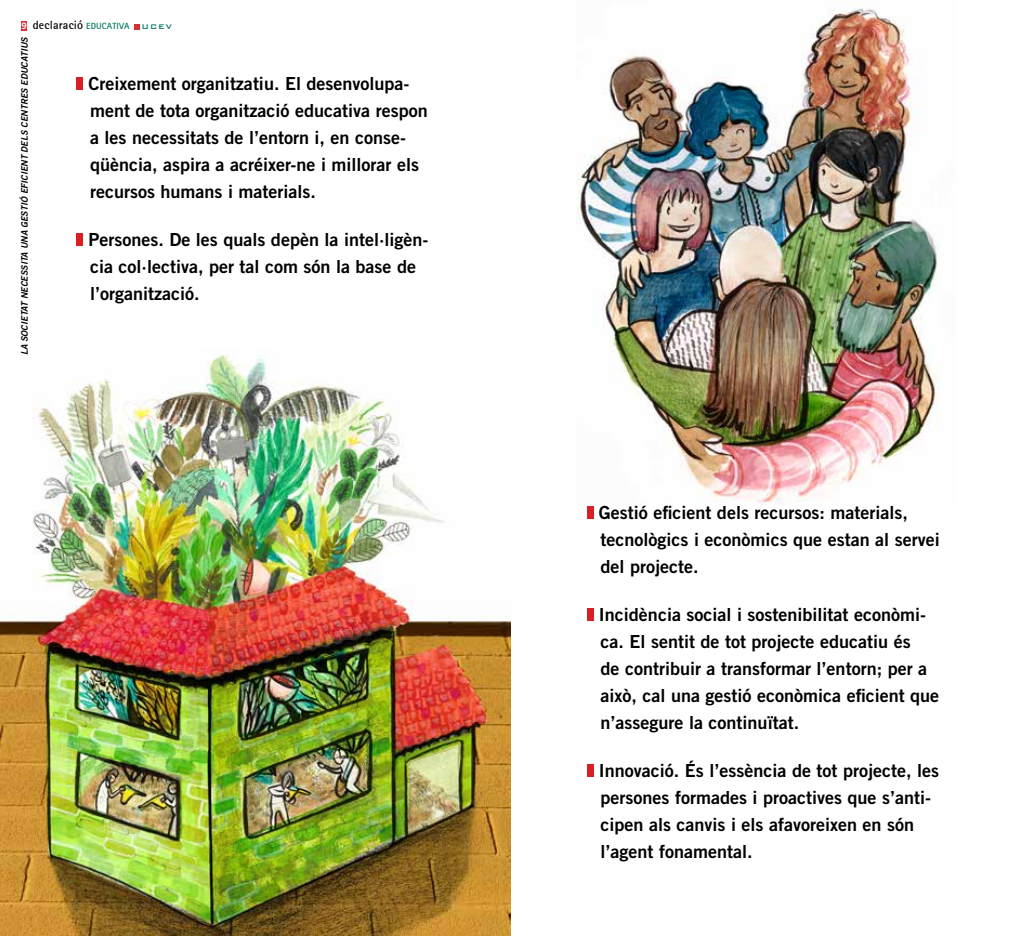
<style>
.page{position:relative;width:1021px;height:936px;background:#fff}
.page>*{position:absolute;margin:0;border:0;box-sizing:border-box;transform-origin:0 0}
.t1{font:18px/27px "Trade Gothic LT Std Bd 2";color:#000}
.t2{font:700 12px "AT Rotis Sans Serif";letter-spacing:.015em;color:#000}
.t3{font:9px "Trade Gothic LT Std Bd 2 Obl";letter-spacing:-.03em;color:#000}
.t4{font:500 9px "Bank Gothic BT";color:#00785f}
.s1{font-family:"Trade Gothic LT Std Bd 2";font-weight:400;font-size:9px;color:#fff}
.s2{font-size:9px;color:#00785f}
</style>
<div class="page">
<div style="left:21px;top:21px;width:6px;height:10px;background:#d53035"></div>
<svg style="left:134px;top:24px;width:5px;height:5px"></svg>
<div style="left:77px;top:77px;width:6px;height:13px;background:#da1f24"></div>
<div style="left:77px;top:233px;width:6px;height:13px;background:#da1f24"></div>
<img style="left:0;top:355px;width:510px;height:580px">
<img style="left:576px;top:3px;width:364px;height:500px">
<div style="left:587px;top:506px;width:6px;height:12px;background:#da1f24"></div>
<div style="left:587px;top:608px;width:6px;height:13px;background:#da1f24"></div>
<div style="left:587px;top:764px;width:6px;height:13px;background:#da1f24"></div>
<p class="t2" style="left:21px;top:18px;width:110px"><span class="s1">9</span> declaració <span class="s2">EDUCATIVA</span></p>
<p class="t4" style="left:142px;top:21px;width:32px">UCEV</p>
<p class="t3" style="left:19px;top:355px;width:320px;rotate:-90deg">LA SOCIETAT NECESSITA UNA GESTIÓ EFICIENT DELS CENTRES EDUCATIUS</p>
<p class="t1" style="left:88px;top:69px;width:341px">Creixement organitzatiu. El desenvolupa&shy;ment de tota organització educativa respon a les necessitats de l’entorn i, en conse&shy;qüència, aspira a acréixer-ne i millorar els recursos humans i materials.</p>
<p class="t1" style="left:88px;top:226px;width:341px">Persones. De les quals depèn la intel·ligèn&shy;cia col·lectiva, per tal com són la base de l’organització.</p>
<p class="t1" style="left:599px;top:498px;width:342px">Gestió eficient dels recursos: materials, tecnològics i econòmics que estan al servei del projecte.</p>
<p class="t1" style="left:599px;top:600px;width:342px">Incidència social i sostenibilitat econòmi&shy;ca. El sentit de tot projecte educatiu és<br>de contribuir a transformar l’entorn; per a això, cal una gestió econòmica eficient que n’assegure la continuïtat.</p>
<p class="t1" style="left:599px;top:757px;width:341px">Innovació. És l’essència de tot projecte, les persones formades i proactives que s’anti&shy;cipen als canvis i els afavoreixen en són l’agent fonamental.</p>
</div>
